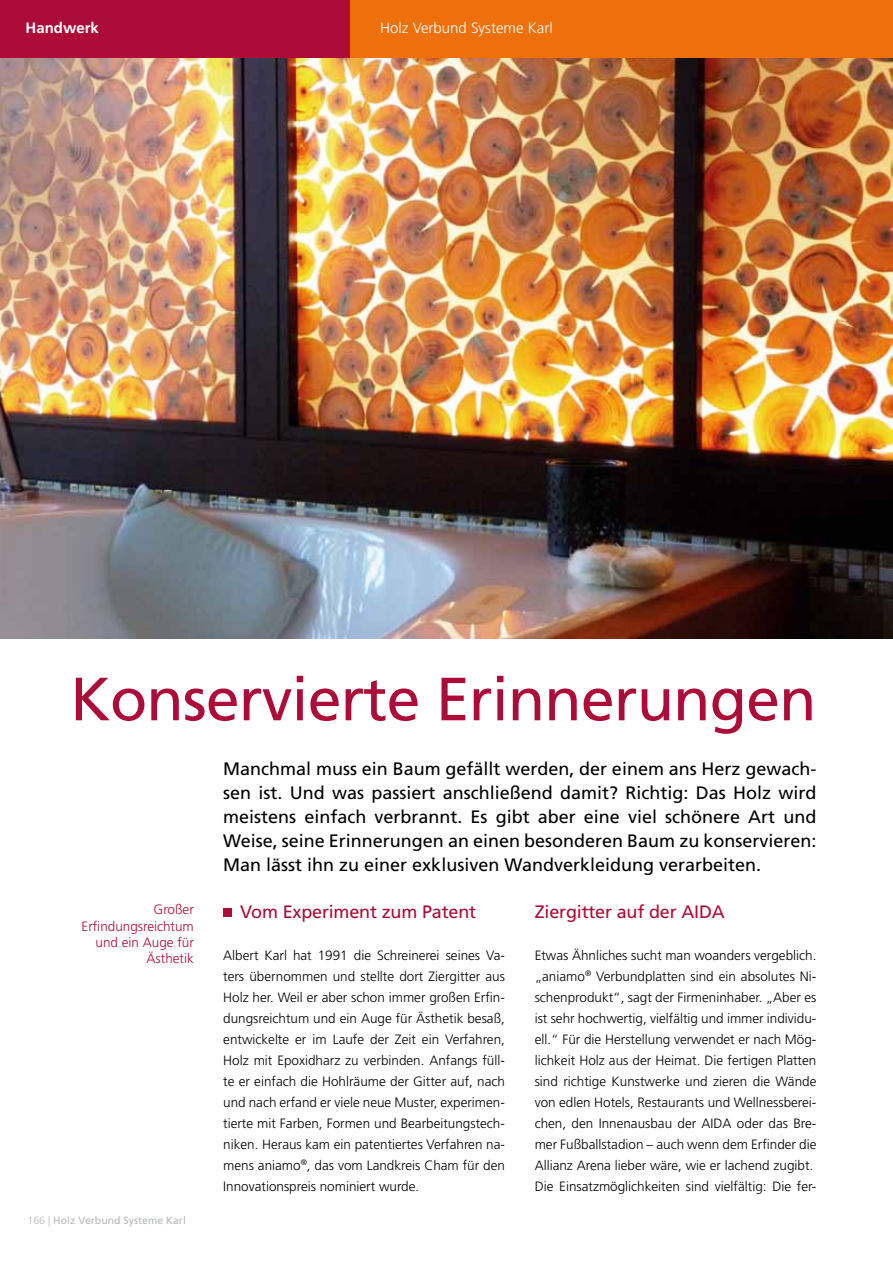
<style>
.page{position:relative;width:893px;height:1263px;background:#fff}
.page>*{position:absolute;margin:0;border:0;box-sizing:border-box;transform-origin:0 0}
.t1{font:60.9px "Frutiger LT Std";letter-spacing:-.015em;color:#ac0c37}
.t2{font:18px/24px "Frutiger LT Std";color:#000;text-align:justify}
.t3{font:18px "Frutiger LT Std";letter-spacing:-.01em;color:#ac0c37}
.t4{font:300 15px "Frutiger LT Std";color:#fff}
.t5{font:700 15px "Frutiger LT Std";color:#fff}
.t6{font:300 13.5px/21px "Frutiger LT Std";color:#000;text-align:justify}
.t7{font:300 13.5px/16.2px "Frutiger LT Std";color:#ac0c37;text-align:right}
.t8{font:10.5px "Frutiger LT Std";color:#b6b8ba}
.s1{font-weight:300}
</style>
<div class="page">
<img style="left:0;top:57px;width:893px;height:582px">
<div style="left:223px;top:908px;width:9px;height:9px;background:#ac0c37"></div>
<div style="left:0;top:0;width:350px;height:57px;background:#ac0c37"></div>
<div style="left:350px;top:0;width:543px;height:57px;background:#ed700d"></div>
<p class="t5" style="left:26px;top:18px;width:75px">Handwerk</p>
<p class="t4" style="left:380px;top:19px;width:174px">Holz Verbund Systeme Karl</p>
<h1 class="t1" style="left:70px;top:663px;width:748px">Konservierte Erinnerungen</h1>
<p class="t7" style="left:82px;top:902px;width:114px">Großer<br>Erfindungsreichtum und ein Auge für<br>Ästhetik</p>
<p class="t8" style="left:28px;top:1214px;width:160px"><span class="s1">166 |</span> Holz Verbund Systeme Karl</p>
<p class="t2" style="left:223px;top:757px;width:595px">Manchmal muss ein Baum gefällt werden, der einem ans Herz gewach&shy;sen ist. Und was passiert anschließend damit? Richtig: Das Holz wird meistens einfach verbrannt. Es gibt aber eine viel schönere Art und Weise, seine Erinnerungen an einen besonderen Baum zu konservieren:<br>Man lässt ihn zu einer exklusiven Wandverkleidung verarbeiten.</p>
<h2 class="t3" style="left:240px;top:901px;width:237px">Vom Experiment zum Patent</h2>
<p class="t6" style="left:223px;top:945px;width:283px">Albert Karl hat 1991 die Schreinerei seines Va&shy;ters übernommen und stellte dort Ziergitter aus Holz her. Weil er aber schon immer großen Erfin&shy;dungsreichtum und ein Auge für Ästhetik besaß, entwickelte er im Laufe der Zeit ein Verfahren, Holz mit Epoxidharz zu verbinden. Anfangs füll&shy;te er einfach die Hohlräume der Gitter auf, nach und nach erfand er viele neue Muster, experimen&shy;tierte mit Farben, Formen und Bearbeitungstech&shy;niken. Heraus kam ein patentiertes Verfahren na&shy;mens aniamo<sup>®</sup>, das vom Landkreis Cham für den Innovationspreis nominiert wurde.</p>
<h2 class="t3" style="left:535px;top:901px;width:192px">Ziergitter auf der AIDA</h2>
<p class="t6" style="left:535px;top:945px;width:283px;text-align:left">Etwas Ähnliches sucht man woanders vergeblich. „aniamo<sup>®</sup> Verbundplatten sind ein absolutes Ni&shy;schenprodukt“, sagt der Firmeninhaber. „Aber es ist sehr hochwertig, vielfältig und immer individu&shy;ell.“ Für die Herstellung verwendet er nach Mög&shy;lichkeit Holz aus der Heimat. Die fertigen Platten sind richtige Kunstwerke und zieren die Wände von edlen Hotels, Restaurants und Wellnessberei&shy;chen, den Innenausbau der AIDA oder das Bre&shy;mer Fußballstadion – auch wenn dem Erfinder die Allianz Arena lieber wäre, wie er lachend zugibt.<br>Die Einsatzmöglichkeiten sind vielfältig: Die fer-</p>
</div>
